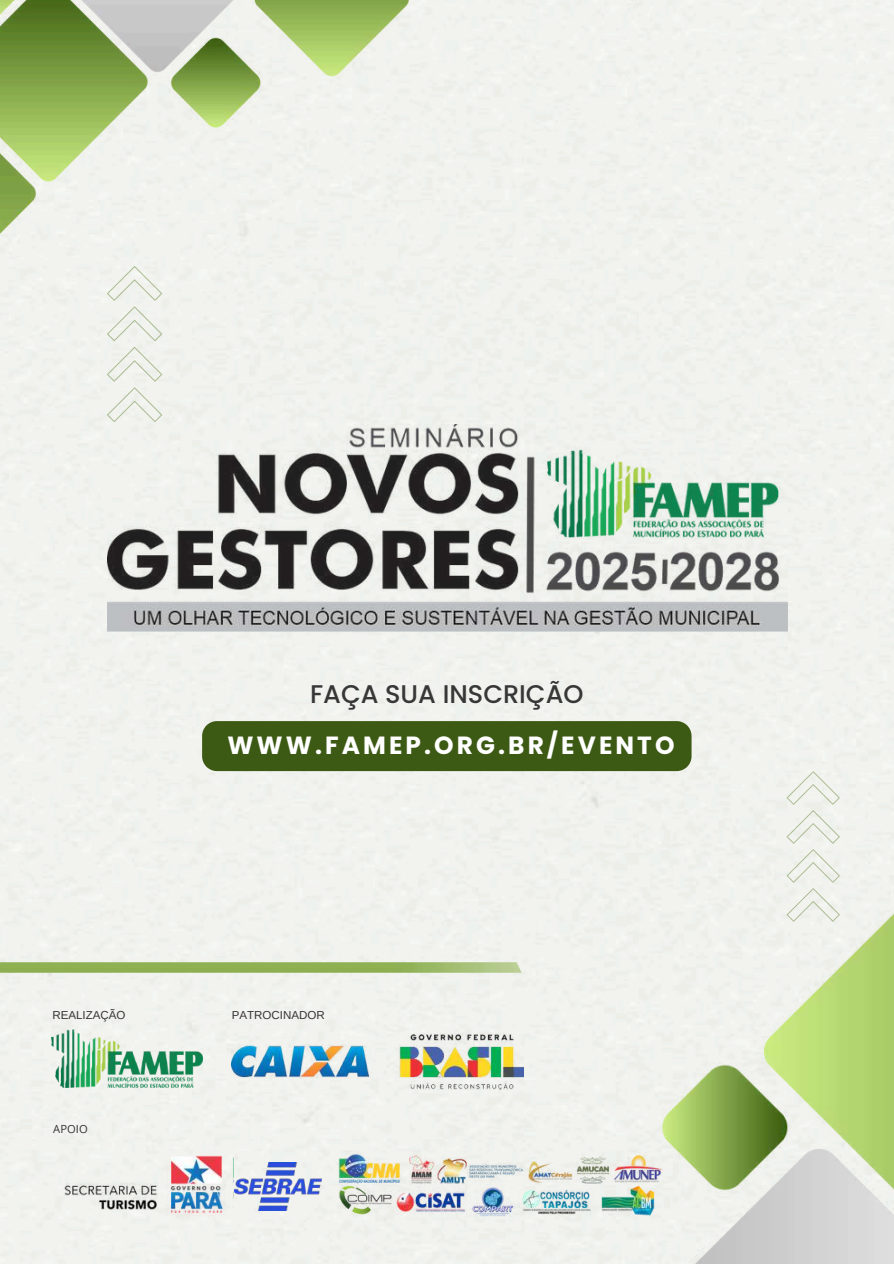
<style>
.page{position:relative;width:894px;height:1264px;background:#fff}
.page>*{position:absolute;margin:0;border:0;box-sizing:border-box;transform-origin:0 0}
.t1{font:500 25.5px "Poppins";color:#373737}
.t2{font:700 24.9px "Poppins";letter-spacing:.125em;color:#fff}
.t3{font:11.55px "Arimo";color:#373435}
.t4{font:11.25px "Open Sans";color:#373435}
</style>
<div class="page">
<div style="left:0;top:0;width:893px;height:1263px;background:#f2f2ee"></div>
<img style="left:0;top:0;width:409px;height:263px">
<img style="left:662px;top:897px;width:231px;height:366px">
<img style="left:0;top:962px;width:521px;height:10px">
<div style="left:202px;top:721px;width:489px;height:50px;background:#3c5a14"></div>
<img style="left:107px;top:425px;width:679px;height:207px">
<svg style="left:107px;top:266px;width:55px;height:75px;background:#ebede6"></svg>
<svg style="left:107px;top:347px;width:55px;height:75px;background:#ebede6"></svg>
<svg style="left:786px;top:771px;width:53px;height:33px;background:#ebede6"></svg>
<svg style="left:786px;top:810px;width:53px;height:33px;background:#ebede6"></svg>
<svg style="left:786px;top:849px;width:53px;height:33px;background:#eaede5"></svg>
<svg style="left:786px;top:888px;width:53px;height:33px;background:#ebede5"></svg>
<img style="left:52px;top:1142px;width:181px;height:75px">
<img style="left:333px;top:1143px;width:329px;height:73px">
<img style="left:234px;top:1162px;width:88px;height:48px">
<img style="left:51px;top:1029px;width:152px;height:58px">
<img style="left:232px;top:1027px;width:291px;height:62px">
<p class="t1" style="left:310px;top:675px;width:275px">FAÇA SUA INSCRIÇÃO</p>
<p class="t2" style="left:227px;top:727px;width:448px">WWW.FAMEP.ORG.BR/EVENTO</p>
<p class="t3" style="left:52px;top:1008px;width:75px">REALIZAÇÃO</p>
<p class="t3" style="left:232px;top:1008px;width:94px">PATROCINADOR</p>
<p class="t4" style="left:53px;top:1120px;width:36px">APOIO</p>
</div>
